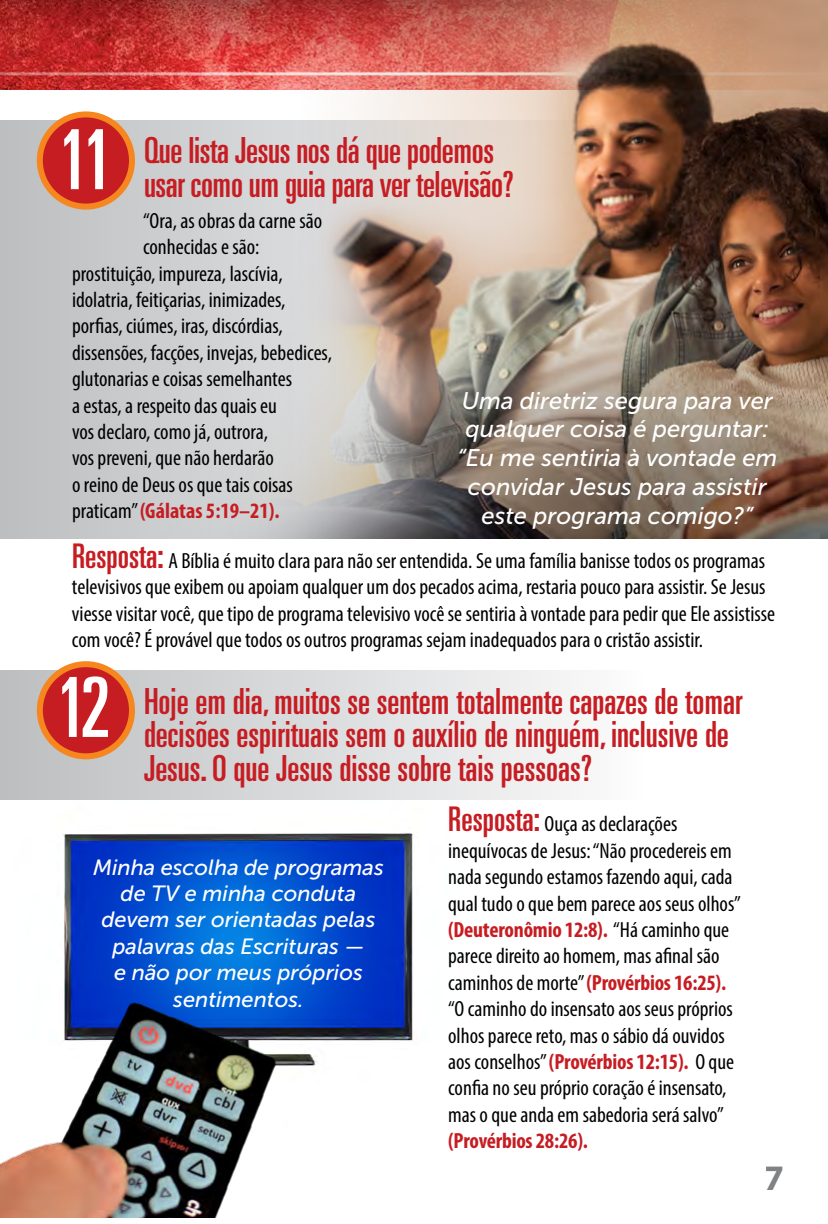
<style>
.page{position:relative;width:828px;height:1224px;background:#fff}
.page>*{position:absolute;margin:0;border:0;box-sizing:border-box;transform-origin:0 0}
.t1{font:ultra-condensed 83px "Univers";color:#fff}
.t2{font:ultra-condensed 36px/34px "Univers";color:#c61d23}
.t3{font:700 36px "Myriad Pro";color:#808285}
.t4{font:italic 24px/28.8px "Museo Sans 500";color:#fff;text-align:center}
.t5{font:condensed 22px/26.4px "Myriad Pro";color:#000}
.t6{font:italic 22px/26.4px "Museo Sans 500";color:#fff;text-align:center}
.t7{font:700 condensed 22px "Myriad Pro";letter-spacing:-.01em;color:#c61d23}
.s1{font-weight:400;color:#000}
.s2{font-family:"Univers";font-stretch:ultra-condensed;font-size:34px;color:#c61d23}
.s3{font-weight:700;color:#c61d23}
</style>
<div class="page">
<img style="left:0;top:799px;width:494px;height:157px">
<img style="left:0;top:0;width:54px;height:89px">
<div style="left:0;top:120px;width:644px;height:419px;background:#bec0c2"></div>
<img style="left:54px;top:0;width:774px;height:539px">
<div style="left:40px;top:114px;width:92px;height:93px;background:#c61d23;border-radius:50%"></div>
<div style="left:37px;top:111px;width:98px;height:99px;border:6px solid #f6871f;border-radius:50%"></div>
<div style="left:0;top:670px;width:644px;height:129px;background:linear-gradient(to right,#bdbcbc,#fbfcfe)"></div>
<div style="left:40px;top:664px;width:92px;height:92px;background:#c61d23;border-radius:50%"></div>
<div style="left:37px;top:661px;width:98px;height:98px;border:6px solid #f6871f;border-radius:50%"></div>
<img style="left:0;top:956px;width:413px;height:262px">
<h1 class="t1" style="left:58px;top:112px;width:57px">11</h1>
<h2 class="t2" style="left:144px;top:133px;width:371px">Que lista Jesus nos dá que podemos usar como um guia para ver televisão?</h2>
<p class="t5" style="left:143px;top:207px;width:181px">“Ora, as obras da carne são</p>
<p class="t5" style="left:143px;top:233px;width:118px">conhecidas e são:</p>
<p class="t5" style="left:72px;top:260px;width:212px">prostituição, impureza, lascívia,</p>
<p class="t5" style="left:72px;top:286px;width:215px">idolatria, feitiçarias, inimizades,</p>
<p class="t5" style="left:72px;top:313px;width:212px">porfias, ciúmes, iras, discórdias,</p>
<p class="t5" style="left:72px;top:339px;width:261px">dissensões, facções, invejas, bebedices,</p>
<p class="t5" style="left:72px;top:365px;width:222px">glutonarias e coisas semelhantes</p>
<p class="t5" style="left:72px;top:392px;width:207px">a estas, a respeito das quais eu</p>
<p class="t5" style="left:72px;top:418px;width:198px">vos declaro, como já, outrora,</p>
<p class="t5" style="left:72px;top:445px;width:203px">vos preveni, que não herdarão</p>
<p class="t5" style="left:72px;top:471px;width:222px">o reino de Deus os que tais coisas</p>
<p class="t7" style="left:72px;top:497px;width:209px"><span class="s1">praticam”</span> (Gálatas 5:19–21).</p>
<p class="t5" style="left:72px;top:547px;width:705px"><span class="s2">Resposta:</span> A Bíblia é muito clara para não ser entendida. Se uma família banisse todos os programas televisivos que exibem ou apoiam qualquer um dos pecados acima, restaria pouco para assistir. Se Jesus viesse visitar você, que tipo de programa televisivo você se sentiria à vontade para pedir que Ele assistisse com você? É provável que todos os outros programas sejam inadequados para o cristão assistir.</p>
<h2 class="t2" style="left:144px;top:684px;width:600px">Hoje em dia, muitos se sentem totalmente capazes de tomar decisões espirituais sem o auxílio de ninguém, inclusive de<br>Jesus. O que Jesus disse sobre tais pessoas?</h2>
<p class="t4" style="left:457px;top:386px;width:322px">Uma diretriz segura para ver qualquer coisa é perguntar: “Eu me sentiria à vontade em convidar Jesus para assistir este programa comigo?”</p>
<h1 class="t1" style="left:56px;top:660px;width:57px">12</h1>
<p class="t6" style="left:93px;top:854px;width:292px">Minha escolha de programas de TV e minha conduta devem ser orientadas pelas palavras das Escrituras —<br>e não por meus próprios sentimentos.</p>
<p class="t5" style="left:448px;top:811px;width:294px"><span class="s2">Resposta:</span> Ouça as declarações inequívocas de Jesus: “Não procedereis em nada segundo estamos fazendo aqui, cada qual tudo o que bem parece aos seus olhos” <span class="s3">(Deuteronômio 12:8).</span> “Há caminho que parece direito ao homem, mas afinal são caminhos de morte” <span class="s3">(Provérbios 16:25). </span>“O caminho do insensato aos seus próprios olhos parece reto, mas o sábio dá ouvidos aos conselhos” <span class="s3">(Provérbios 12:15).</span> O que confia no seu próprio coração é insensato, mas o que anda em sabedoria será salvo”</p>
<p class="t7" style="left:448px;top:1127px;width:141px">(Provérbios 28:26).</p>
<h2 class="t3" style="left:765px;top:1155px;width:21px">7</h2>
</div>
